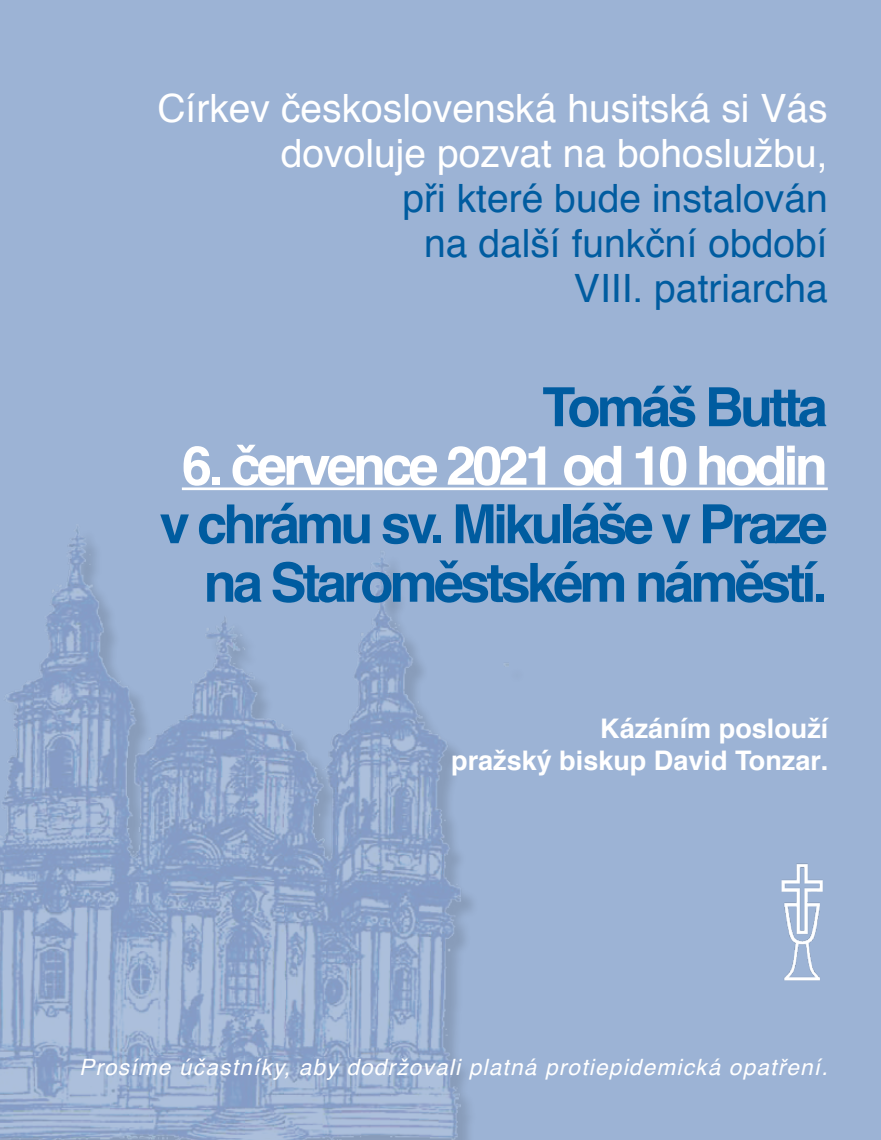
<style>
.page{position:relative;width:881px;height:1140px;background:#fff}
.page>*{position:absolute;margin:0;border:0;box-sizing:border-box;transform-origin:0 0}
.t1{font:700 54px/58.5px "Helvetica";letter-spacing:-.07em;color:#005ca0;text-align:right}
.t2{font:700 54px "Helvetica";letter-spacing:-.07em;color:#fff}
.t3{font:39px/45px "Helvetica";color:#fff;text-align:right}
.t4{font:39px/45px "Helvetica";color:#005ca0;text-align:right}
.t5{font:700 27px/31.5px "Helvetica";color:#fff;text-align:right}
.t6{font:italic 22.5px "Helvetica";letter-spacing:.055em;color:#fff}
</style>
<div class="page">
<div style="left:0;top:0;width:880px;height:1140px;background:#9cb3d5"></div>
<img style="left:0;top:529px;width:508px;height:611px">
<hr style="left:182px;top:487px;width:645px;height:3px;background:#fff">
<img style="left:781px;top:863px;width:42px;height:118px">
<p class="t3" style="left:157px;top:87px;width:671px">Církev československá husitská si Vás dovoluje pozvat na bohoslužbu,</p>
<p class="t4" style="left:402px;top:177px;width:426px">při které bude instalován na další funkční období<br>VIII. patriarcha</p>
<h1 class="t1" style="left:542px;top:378px;width:287px">Tomáš Butta</h1>
<h1 class="t2" style="left:182px;top:422px;width:647px">6. července 2021 od 10 hodin</h1>
<h1 class="t1" style="left:159px;top:495px;width:669px">v chrámu sv. Mikuláše v Praze na Staroměstském náměstí.</h1>
<p class="t5" style="left:451px;top:713px;width:378px">Kázáním poslouží<br>pražský biskup David Tonzar.</p>
<p class="t6" style="left:79px;top:1049px;width:749px">Prosíme účastníky, aby dodržovali platná protiepidemická opatření.</p>
</div>
